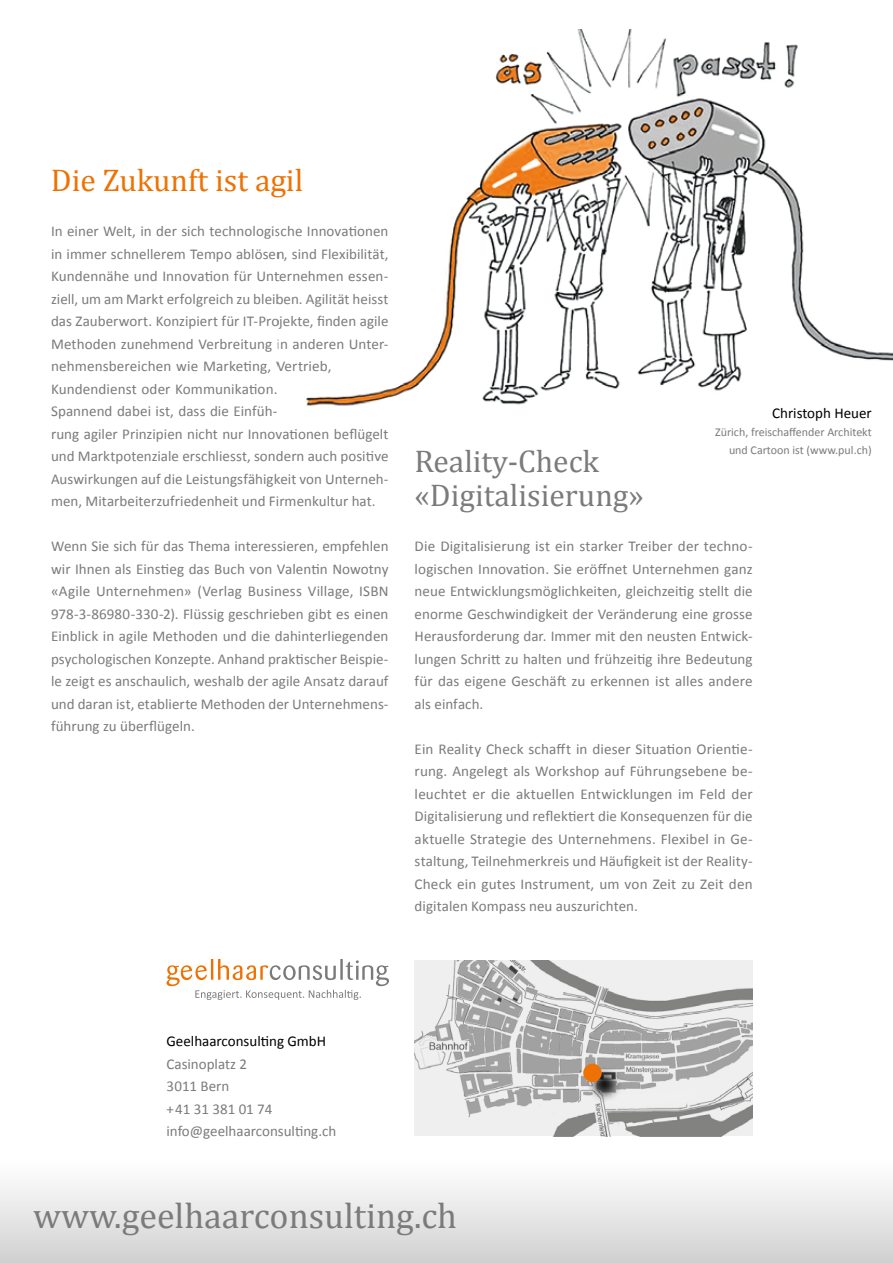
<style>
.page{position:relative;width:893px;height:1263px;background:#fff}
.page>*{position:absolute;margin:0;border:0;box-sizing:border-box;transform-origin:0 0}
.t1{font:36px "Cambria";color:#7c7b7b}
.t2{font:31.5px/34.5px "Cambria";color:#7c7b7b}
.t3{font:31.5px "Cambria";color:#ee7203}
.t4{font:15px/22.5px "Calibri";letter-spacing:.005em;color:#7c7b7b;text-align:justify}
.t5{font:15px "Calibri";color:#000}
.t6{font:12px/18px "Calibri";color:#7c7b7b;text-align:right}
</style>
<div class="page">
<div style="left:0;top:1159px;width:893px;height:104px;background:linear-gradient(to bottom,#fff,#d1d1d1)"></div>
<svg style="left:166px;top:959px;width:223px;height:41px"></svg>
<img style="left:305px;top:30px;width:588px;height:377px">
<img style="left:415px;top:960px;width:338px;height:176px">
<div style="left:586px;top:1066px;width:36px;height:36px;background:#000;opacity:.9"></div>
<div style="left:583px;top:1063px;width:19px;height:19px;background:#ee7203;border-radius:50%"></div>
<h2 class="t3" style="left:51px;top:162px;width:254px">Die Zukunft ist agil</h2>
<p class="t4" style="left:51px;top:219px;width:339px;text-align:left">In einer Welt, in der sich technologische Innovationen in immer schnellerem Tempo ablösen, sind Flexibilität, Kundennähe und Innovation für Unternehmen essen&shy;ziell, um am Markt erfolgreich zu bleiben. Agilität heisst das Zauberwort. Konzipiert für IT-Projekte, finden agile Methoden zunehmend Verbreitung in anderen Unter&shy;nehmensbereichen wie Marketing, Vertrieb, Kundendienst oder Kommunikation.<br>Spannend dabei ist, dass die Einfüh-<br>rung agiler Prinzipien nicht nur Innovationen beflügelt und Marktpotenziale erschliesst, sondern auch positive Auswirkungen auf die Leistungsfähigkeit von Unterneh&shy;men, Mitarbeiterzufriedenheit und Firmenkultur hat.</p>
<p class="t4" style="left:51px;top:534px;width:339px">Wenn Sie sich für das Thema interessieren, empfehlen wir Ihnen als Einstieg das Buch von Valentin Nowotny «Agile Unternehmen» (Verlag Business Village, ISBN 978-3-86980-330-2). Flüssig geschrieben gibt es einen Einblick in agile Methoden und die dahinterliegenden psychologischen Konzepte. Anhand praktischer Beispie&shy;le zeigt es anschaulich, weshalb der agile Ansatz darauf und daran ist, etablierte Methoden der Unternehmens&shy;führung zu überflügeln.</p>
<h2 class="t2" style="left:415px;top:444px;width:231px">Reality-Check «Digitalisierung»</h2>
<p class="t5" style="left:772px;top:404px;width:101px">Christoph Heuer</p>
<p class="t6" style="left:715px;top:423px;width:158px">Zürich, freischaffender Architekt und Cartoon ist (www.pul.ch)</p>
<p class="t4" style="left:415px;top:534px;width:340px">Die Digitalisierung ist ein starker Treiber der techno&shy;logischen Innovation. Sie eröffnet Unternehmen ganz neue Entwicklungsmöglichkeiten, gleichzeitig stellt die enorme Geschwindigkeit der Veränderung eine grosse Herausforderung dar. Immer mit den neusten Entwick&shy;lungen Schritt zu halten und frühzeitig ihre Bedeutung für das eigene Geschäft zu erkennen ist alles andere als einfach.</p>
<p class="t4" style="left:415px;top:737px;width:340px">Ein Reality Check schafft in dieser Situation Orientie&shy;rung. Angelegt als Workshop auf Führungsebene be&shy;leuchtet er die aktuellen Entwicklungen im Feld der Digitalisierung und reflektiert die Konsequenzen für die aktuelle Strategie des Unternehmens. Flexibel in Ge&shy;staltung, Teilnehmerkreis und Häufigkeit ist der Reality-Check ein gutes Instrument, um von Zeit zu Zeit den digitalen Kompass neu auszurichten.</p>
<p class="t5" style="left:166px;top:1032px;width:161px">Geelhaarconsulting GmbH</p>
<p class="t4" style="left:166px;top:1052px;width:171px;text-align:left">Casinoplatz 2<br>3011 Bern<br>+41 31 381 01 74 info@geelhaarconsulting.ch</p>
<h1 class="t1" style="left:33px;top:1194px;width:425px">www.geelhaarconsulting.ch</h1>
</div>
